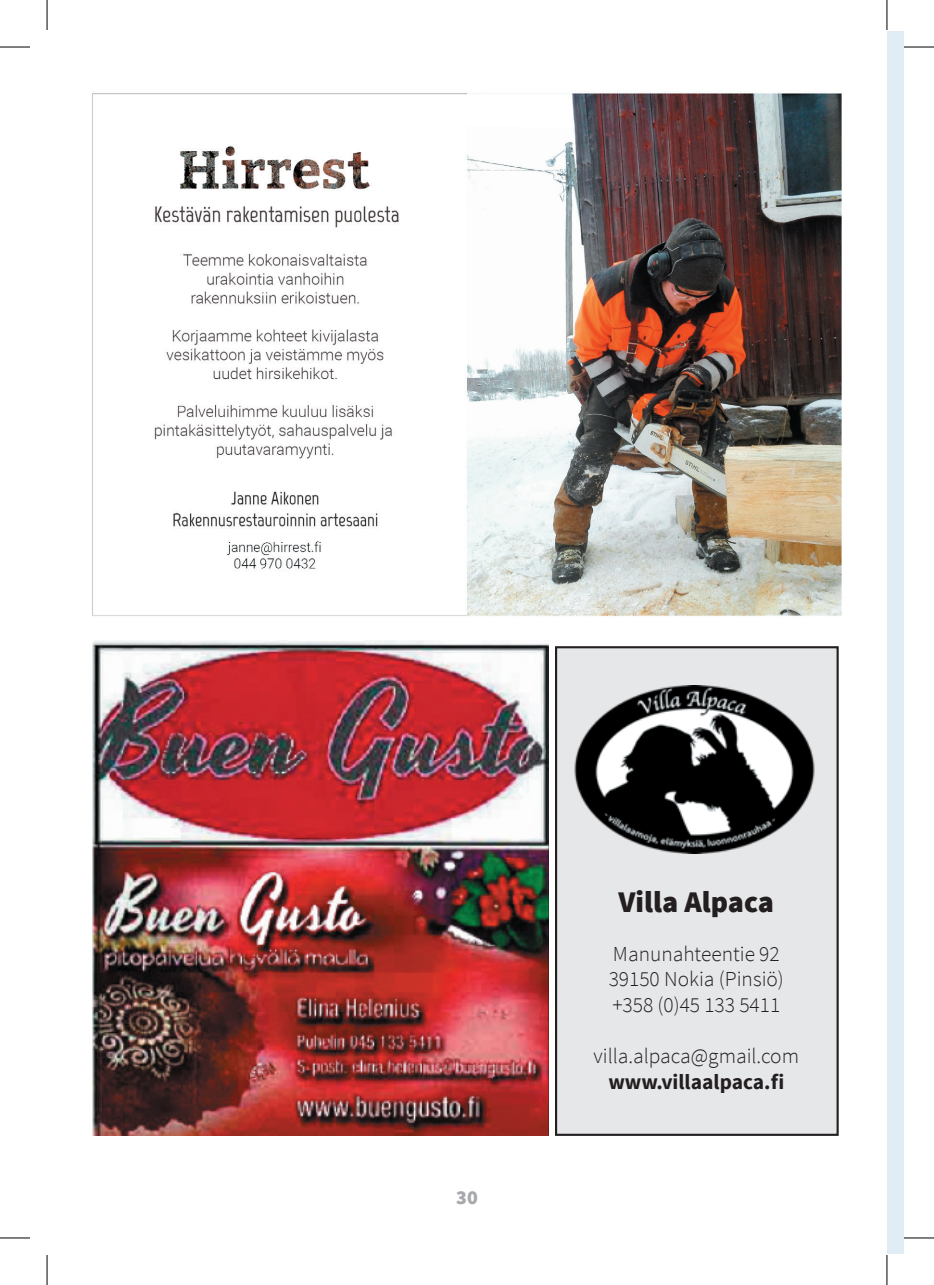
<style>
.page{position:relative;width:934px;height:1285px;background:#fff}
.page>*{position:absolute;margin:0;border:0;box-sizing:border-box;transform-origin:0 0}
.t1{font:900 29.8px "Source Sans Pro";color:#231f20}
.t2{font:300 21.4px/25.6px "Source Sans Pro";color:#231f20}
.t3{font:700 21.4px "Source Sans Pro";color:#231f20}
.t4{font:900 20px "Source Sans Pro";color:#a8a9ad}
</style>
<div class="page">
<div style="left:556px;top:647px;width:281px;height:487px;background:#e6e7e9"></div>
<div style="left:554px;top:646px;width:284px;height:490px;border:2px solid #231f20"></div>
<div style="left:887px;top:31px;width:16px;height:1223px;background:#e1edf4"></div>
<img style="left:93px;top:640px;width:455px;height:496px">
<img style="left:574px;top:685px;width:241px;height:169px">
<img style="left:92px;top:93px;width:750px;height:523px">
<hr style="left:0;top:47px;width:30px;height:1px;background:#000">
<hr style="left:903px;top:47px;width:30px;height:1px;background:#000">
<hr style="left:0;top:1237px;width:30px;height:1px;background:#000">
<hr style="left:903px;top:1237px;width:30px;height:1px;background:#000">
<hr style="left:47px;top:0;width:1px;height:30px;background:#000">
<hr style="left:47px;top:1255px;width:1px;height:30px;background:#000">
<hr style="left:886px;top:0;width:1px;height:30px;background:#000">
<hr style="left:886px;top:1255px;width:1px;height:30px;background:#000">
<p class="t4" style="left:456px;top:1184px;width:23px">30</p>
<h1 class="t1" style="left:618px;top:883px;width:157px">Villa Alpaca</h1>
<p class="t2" style="left:608px;top:941px;width:177px">Manunahteentie 92<br>39150 Nokia (Pinsiö) +358 (0)45 133 5411</p>
<p class="t2" style="left:593px;top:1043px;width:207px">villa.alpaca@gmail.com</p>
<p class="t3" style="left:608px;top:1068px;width:177px">www.villaalpaca.fi</p>
</div>
